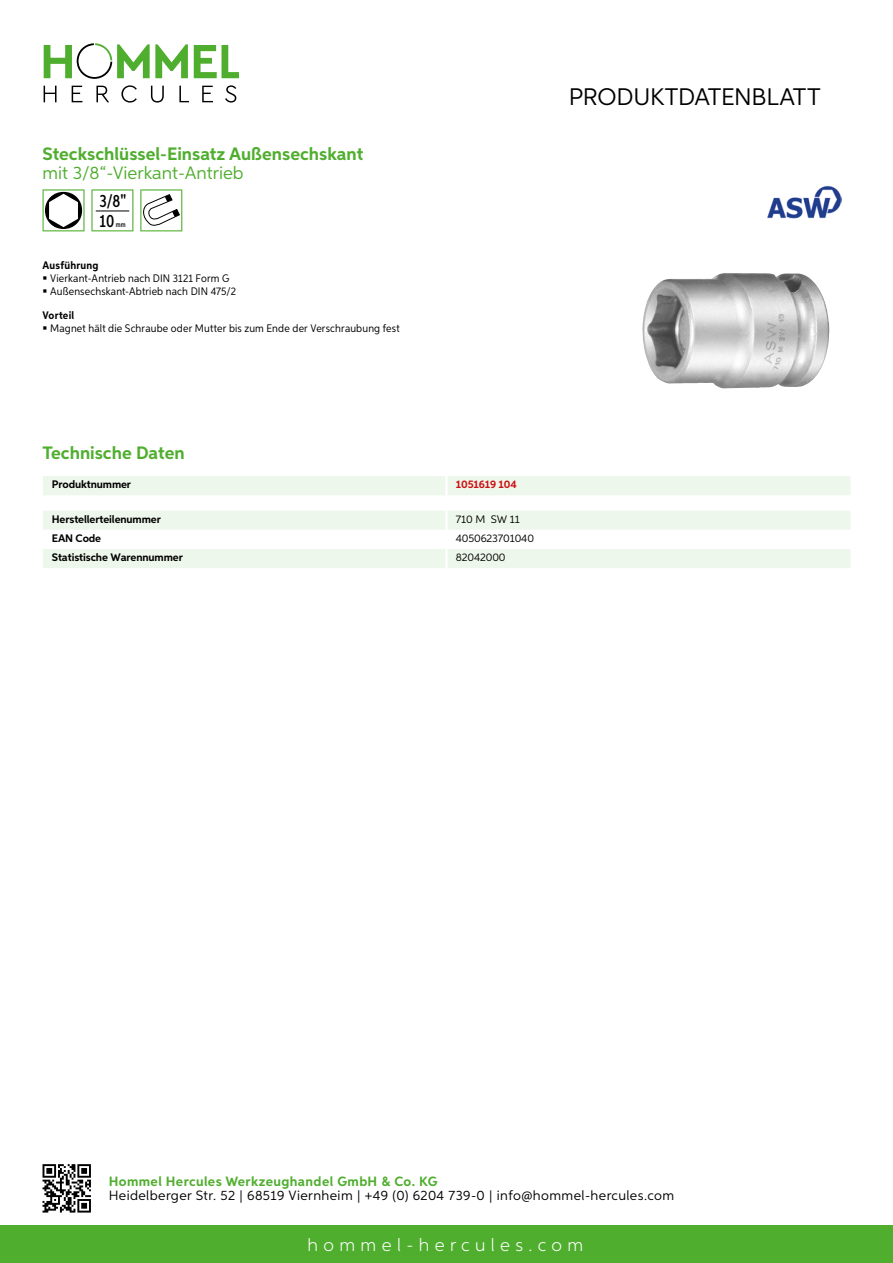
<style>
.page{position:relative;width:893px;height:1263px;background:#fff}
.page>*{position:absolute;margin:0;border:0;box-sizing:border-box;transform-origin:0 0}
.t1{font:24px "Aspira";letter-spacing:-.01em;color:#000}
.t2{font:700 18px "Aspira";color:#50ae2f}
.t3{font:18px "Aspira";color:#50ae2f}
.t4{font:300 18px "Aspira";letter-spacing:.3em;color:#fff}
.t5{font:500 17.85px/20.4px "Aspira XX Nar";color:#000}
.t6{font:13.5px "Aspira";letter-spacing:.03em;color:#000}
.t7{font:700 13.5px "Aspira";letter-spacing:.03em;color:#50ae2f}
.t8{font:10.95px/12.8px "Aspira Nar";letter-spacing:.015em;color:#000}
.t9{font:700 10.95px "Aspira";letter-spacing:-.01em;color:#000}
.t10{font:10.95px "Aspira";letter-spacing:-.01em;color:#000}
.t11{font:700 10.95px "Aspira Nar";letter-spacing:.02em;color:#000}
.t12{font:700 10.95px "Aspira";letter-spacing:-.01em;color:#cd1013}
.t13{font:500 7.35px "Aspira XX Nar";color:#000}
</style>
<div class="page">
<div style="left:0;top:1226px;width:893px;height:37px;background:#50ae2f"></div>
<svg style="left:43px;top:1164px;width:48px;height:48px"></svg>
<svg style="left:194px;top:45px;width:45px;height:33px"></svg>
<svg style="left:44px;top:43px;width:144px;height:36px"></svg>
<svg style="left:44px;top:86px;width:13px;height:16px"></svg>
<svg style="left:72px;top:86px;width:10px;height:16px"></svg>
<svg style="left:96px;top:86px;width:13px;height:16px"></svg>
<svg style="left:121px;top:85px;width:16px;height:18px"></svg>
<svg style="left:151px;top:86px;width:13px;height:17px"></svg>
<svg style="left:179px;top:86px;width:10px;height:16px"></svg>
<svg style="left:202px;top:86px;width:11px;height:16px"></svg>
<svg style="left:225px;top:85px;width:11px;height:18px"></svg>
<div style="left:43px;top:476px;width:807px;height:19px;background:#eef7eb"></div>
<hr style="left:445px;top:476px;width:3px;height:19px;background:#fff">
<svg style="left:43px;top:511px;width:807px;height:57px"></svg>
<hr style="left:445px;top:549px;width:3px;height:19px;background:#fff">
<svg style="left:43px;top:189px;width:42px;height:42px"></svg>
<svg style="left:91px;top:189px;width:42px;height:42px"></svg>
<hr style="left:96px;top:211px;width:33px;height:1px;background:#000">
<svg style="left:140px;top:189px;width:42px;height:42px"></svg>
<img style="left:642px;top:273px;width:188px;height:116px">
<img style="left:767px;top:185px;width:75px;height:34px">
<h2 class="t2" style="left:43px;top:142px;width:322px">Steckschlüssel-Einsatz Außensechskant</h2>
<h2 class="t3" style="left:43px;top:162px;width:203px">mit 3/8“-Vierkant-Antrieb</h2>
<h3 class="t5" style="left:100px;top:191px;width:28px">3/8"<br>10</h3>
<p class="t13" style="left:116px;top:220px;width:11px">mm</p>
<p class="t11" style="left:43px;top:259px;width:58px">Ausführung</p>
<p class="t8" style="left:50px;top:272px;width:187px">Vierkant-Antrieb nach DIN 3121 Form G<br>Außensechskant-Abtrieb nach DIN 475/2</p>
<p class="t11" style="left:43px;top:309px;width:33px">Vorteil</p>
<p class="t8" style="left:50px;top:322px;width:351px">Magnet hält die Schraube oder Mutter bis zum Ende der Verschraubung fest</p>
<h1 class="t1" style="left:569px;top:82px;width:253px">Produktdatenblatt</h1>
<h2 class="t2" style="left:43px;top:442px;width:144px">Technische Daten</h2>
<p class="t9" style="left:52px;top:478px;width:81px">Produktnummer</p>
<p class="t12" style="left:456px;top:478px;width:62px">1051619 104</p>
<p class="t9" style="left:52px;top:512px;width:111px">Herstellerteilenummer</p>
<p class="t10" style="left:456px;top:512px;width:65px">710 M SW 11</p>
<p class="t9" style="left:52px;top:531px;width:51px">EAN Code</p>
<p class="t10" style="left:456px;top:531px;width:80px">4050623701040</p>
<p class="t9" style="left:52px;top:550px;width:132px">Statistische Warennummer</p>
<p class="t10" style="left:456px;top:550px;width:51px">82042000</p>
<p class="t7" style="left:109px;top:1172px;width:330px">Hommel Hercules Werkzeughandel GmbH &amp; Co. KG</p>
<p class="t6" style="left:109px;top:1187px;width:567px">Heidelberger Str. 52 | 68519 Viernheim | +49 (0) 6204 739-0 | info@hommel-hercules.com</p>
<h2 class="t4" style="left:307px;top:1234px;width:277px">hommel-hercules.com</h2>
</div>
